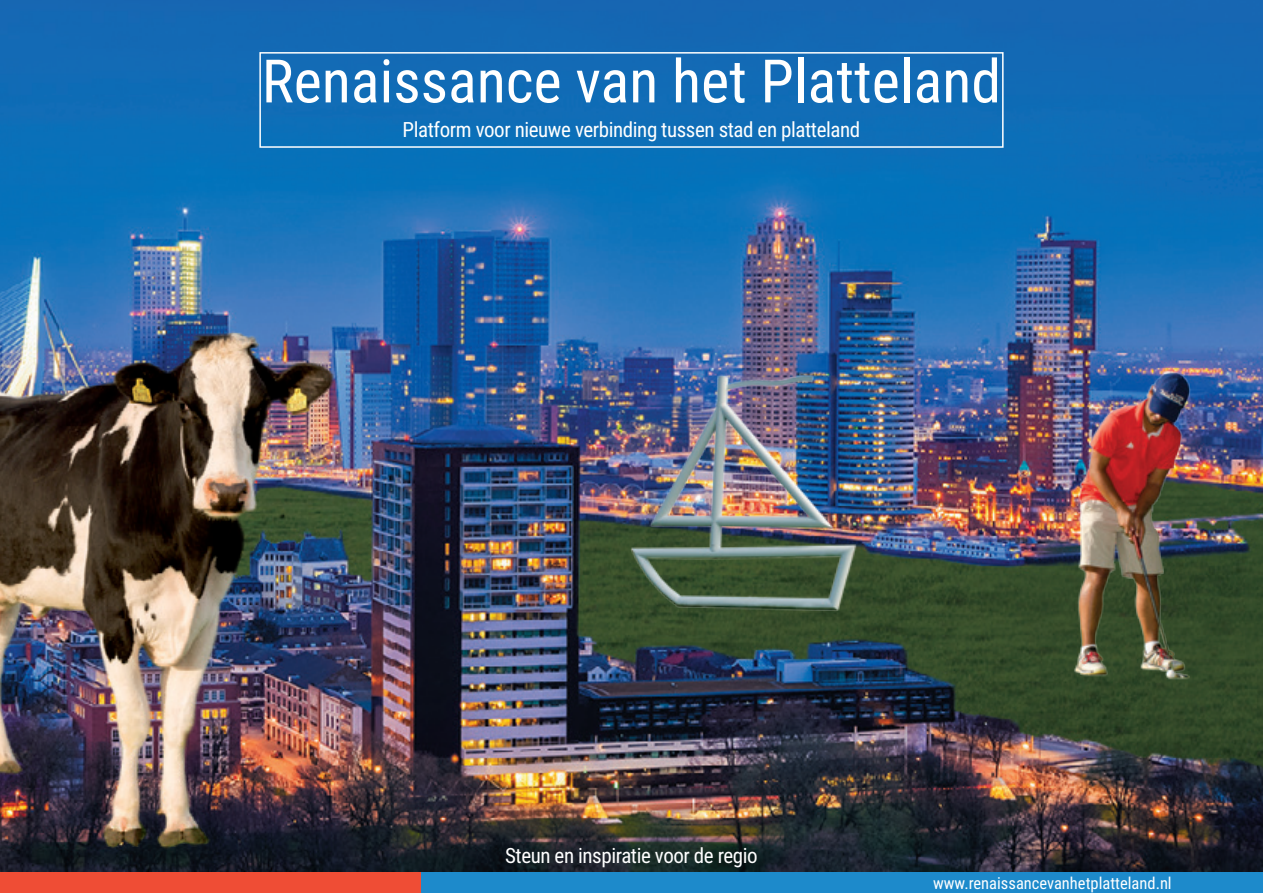
<style>
.page{position:relative;width:1263px;height:893px;background:#fff}
.page>*{position:absolute;margin:0;border:0;box-sizing:border-box;transform-origin:0 0}
.t1{font:60px "Roboto Condensed";color:#fff}
.t2{font:21px "Roboto Condensed";letter-spacing:-.02em;color:#fff}
.t3{font:16.5px "Roboto Condensed";color:#fff}
</style>
<div class="page">
<div style="left:0;top:872px;width:421px;height:21px;background:#ef4d35"></div>
<div style="left:421px;top:872px;width:842px;height:21px;background:#1d8acb"></div>
<img style="left:0;top:0;width:1263px;height:872px">
<img style="left:0;top:319px;width:346px;height:531px">
<img style="left:1060px;top:366px;width:139px;height:319px">
<img style="left:627px;top:365px;width:234px;height:250px">
<div style="left:259px;top:52px;width:744px;height:96px;border:2px solid #fff"></div>
<h1 class="t1" style="left:262px;top:39px;width:741px">Renaissance van het Platteland</h1>
<p class="t2" style="left:403px;top:115px;width:459px">Platform voor nieuwe verbinding tussen stad en platteland</p>
<p class="t2" style="left:505px;top:840px;width:254px">Steun en inspiratie voor de regio</p>
<p class="t3" style="left:933px;top:871px;width:240px">www.renaissancevanhetplatteland.nl</p>
</div>
